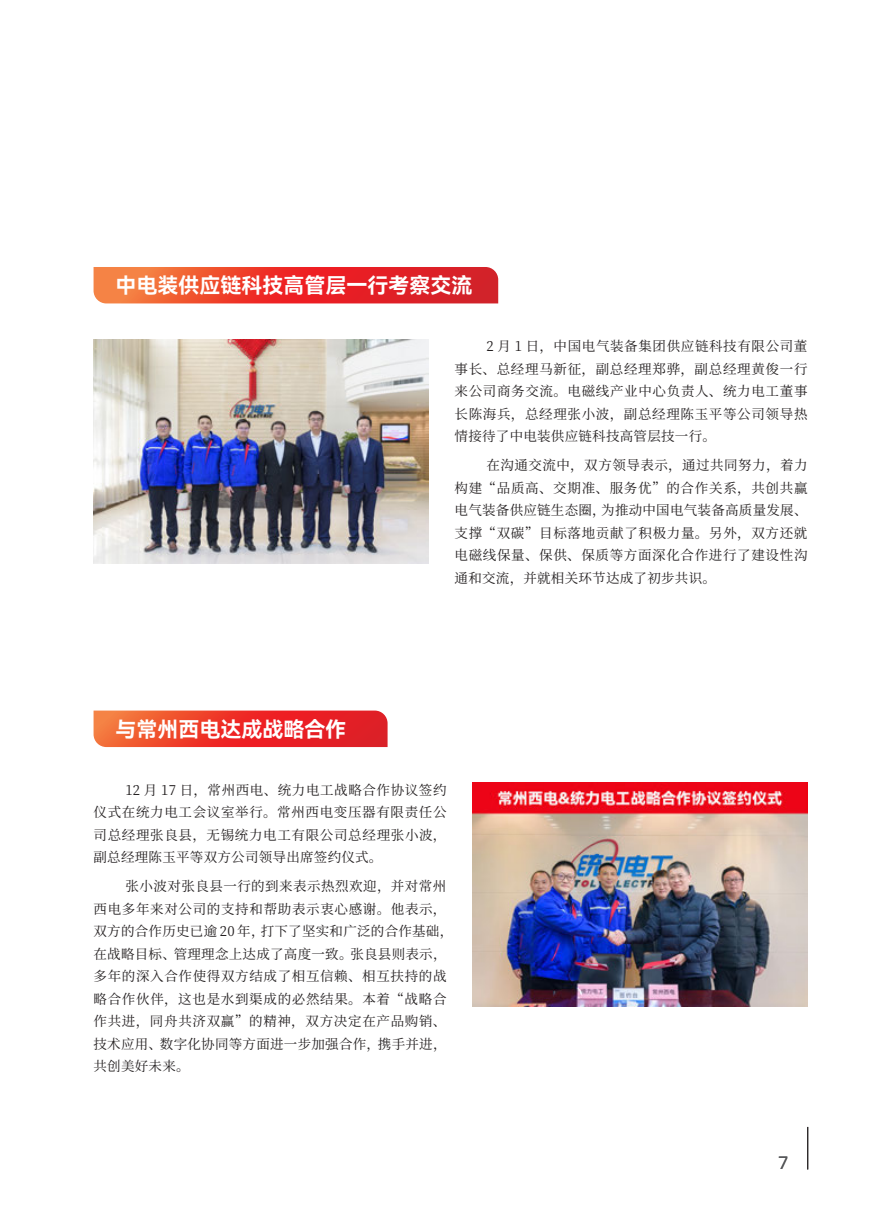
<style>
.page{position:relative;width:893px;height:1212px;background:#fff}
.page>*{position:absolute;margin:0;border:0;box-sizing:border-box;transform-origin:0 0}
.t1{font:21px "Harmony OS Sans SC Bold";color:#fff}
.t2{font:18px "Alibaba Sans";color:#57585a}
.思源宋体{font:13.5px/22.5px "Source Han Serif SC";letter-spacing:.05em;color:#231f20;text-align:justify}
</style>
<div class="page">
<svg style="left:94px;top:267px;width:404px;height:36px;background:#e83b2d"></svg>
<svg style="left:94px;top:710px;width:294px;height:37px;background:#ec3b2e"></svg>
<hr style="left:807px;top:1127px;width:1px;height:42px;background:#231f20">
<img style="left:94px;top:339px;width:335px;height:224px">
<img style="left:472px;top:783px;width:335px;height:224px">
<p class="t1" style="left:116px;top:271px;width:358px">中电装供应链科技高管层一行考察交流</p>
<p class="思源宋体" style="left:455px;top:335px;width:354px;text-indent:32px">2 月 1 日，中国电气装备集团供应链科技有限公司董事长、总经理马新征，副总经理郑骅，副总经理黄俊一行来公司商务交流。电磁线产业中心负责人、统力电工董事长陈海兵，总经理张小波，副总经理陈玉平等公司领导热情接待了中电装供应链科技高管层技一行。</p>
<p class="思源宋体" style="left:455px;top:454px;width:354px;text-indent:32px">在沟通交流中，双方领导表示，通过共同努力，着力构建“品质高、交期准、服务优”的合作关系，共创共赢电气装备供应链生态圈，为推动中国电气装备高质量发展、支撑“双碳”目标落地贡献了积极力量。另外，双方还就电磁线保量、保供、保质等方面深化合作进行了建设性沟通和交流，并就相关环节达成了初步共识。</p>
<p class="t1" style="left:116px;top:715px;width:232px">与常州西电达成战略合作</p>
<p class="思源宋体" style="left:94px;top:779px;width:354px;text-indent:32px">12 月 17 日，常州西电、统力电工战略合作协议签约仪式在统力电工会议室举行。常州西电变压器有限责任公司总经理张良县，无锡统力电工有限公司总经理张小波，副总经理陈玉平等双方公司领导出席签约仪式。</p>
<p class="思源宋体" style="left:94px;top:875px;width:361px;text-align:left;text-indent:32px">张小波对张良县一行的到来表示热烈欢迎，并对常州西电多年来对公司的支持和帮助表示衷心感谢。他表示，双方的合作历史已逾 20 年，打下了坚实和广泛的合作基础，在战略目标、管理理念上达成了高度一致。张良县则表示，多年的深入合作使得双方结成了相互信赖、相互扶持的战略合作伙伴，这也是水到渠成的必然结果。本着“战略合作共进，同舟共济双赢”的精神，双方决定在产品购销、技术应用、数字化协同等方面进一步加强合作，携手并进，共创美好未来。</p>
<h2 class="t2" style="left:778px;top:1149px;width:12px">7</h2>
</div>
